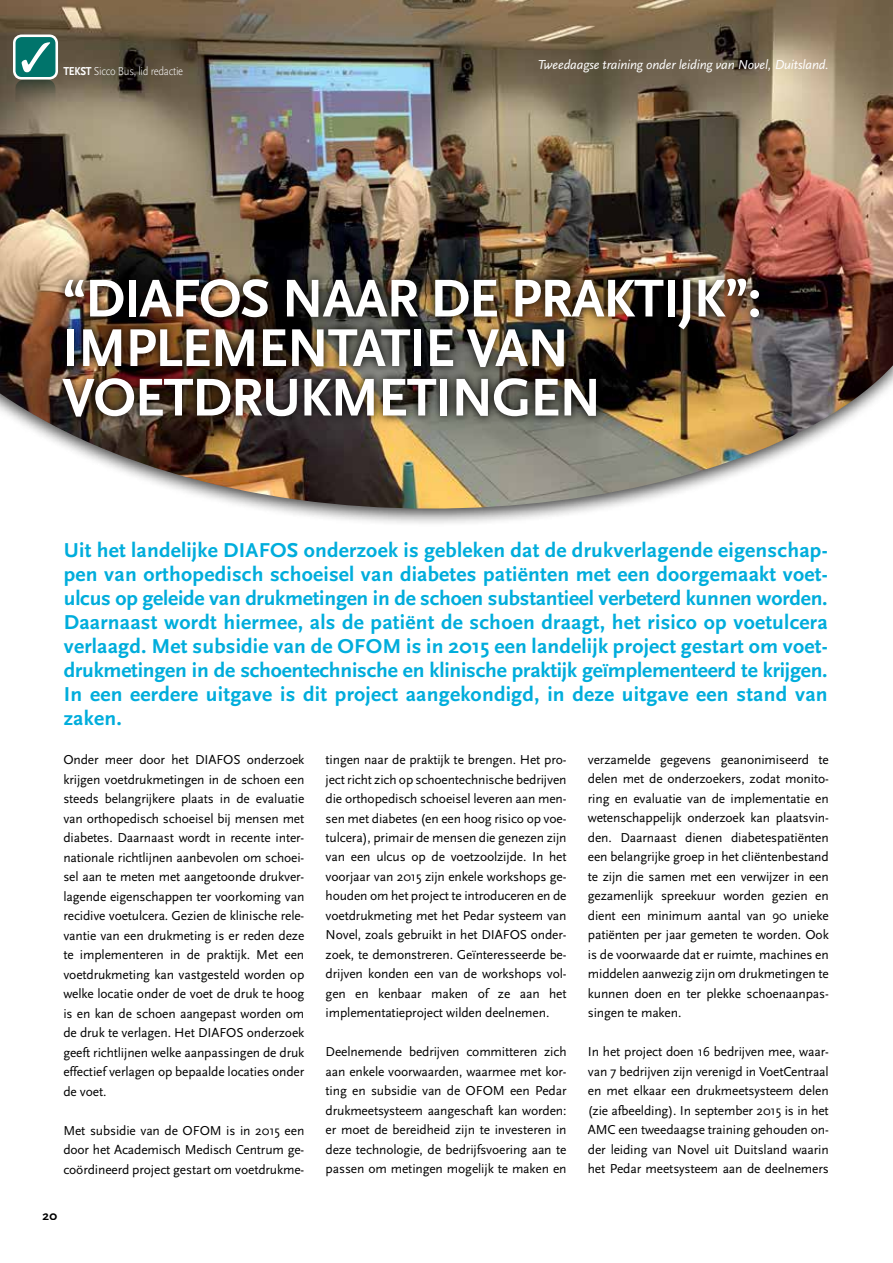
<style>
.page{position:relative;width:893px;height:1263px;background:#fff}
.page>*{position:absolute;margin:0;border:0;box-sizing:border-box;transform-origin:0 0}
.t1{font:700 55.5px/49.5px "AD Scala Sans";letter-spacing:-.02em;color:#fff}
.t2{font:700 21px/24px "AD Scala Sans";letter-spacing:.01em;color:#00addc;text-align:justify}
.t3{font:13.5px/19.5px "AD Scala Sans Romein";letter-spacing:-.01em;color:#000;text-align:justify}
.t4{font:italic 13.5px "AD Scala Sans";letter-spacing:-.01em;color:#fff}
.t5{font:700 13.5px "AD Scala Sans";color:#000}
.t6{font:300 12px "Scala Sans";letter-spacing:-.025em;color:#fff;scale:.9 1}
.s1{font-family:"AD Scala Sans";font-weight:700}
</style>
<div class="page">
<img style="left:0;top:0;width:893px;height:524px">
<svg style="left:16px;top:80px;width:39px;height:39px"></svg>
<div style="left:14px;top:36px;width:43px;height:42px;background:#00746b;border-radius:7px"></div>
<div style="left:13px;top:35px;width:45px;height:45px;border:3px solid #fff;border-radius:7px"></div>
<svg style="left:22px;top:42px;width:28px;height:30px"></svg>
<img style="left:54px;top:270px;width:713px;height:155px">
<p class="t6" style="left:63px;top:64px;width:135px"><span class="s1">TEKST</span> Sicco Bus, lid redactie</p>
<p class="t4" style="left:538px;top:57px;width:292px">Tweedaagse training onder leiding van Novel, Duitsland.</p>
<h1 class="t1" style="left:62px;top:275px;width:701px">“DIAFOS NAAR DE PRAKTIJK”:<br>IMPLEMENTATIE VAN<br>VOETDRUKMETINGEN</h1>
<p class="t2" style="left:64px;top:538px;width:765px">Uit het landelijke DIAFOS onderzoek is gebleken dat de drukverlagende eigenschap&shy;pen van orthopedisch schoeisel van diabetes patiënten met een doorgemaakt voet&shy;ulcus op geleide van drukmetingen in de schoen substantieel verbeterd kunnen worden.<br>Daarnaast wordt hiermee, als de patiënt de schoen draagt, het risico op voetulcera verlaagd. Met subsidie van de OFOM is in 2015 een landelijk project gestart om voet&shy;drukmetingen in de schoentechnische en klinische praktijk geïmplementeerd te krijgen.<br>In een eerdere uitgave is dit project aangekondigd, in deze uitgave een stand van zaken.</p>
<p class="t3" style="left:63px;top:750px;width:242px">Onder meer door het DIAFOS onderzoek krijgen voetdrukmetingen in de schoen een steeds belangrijkere plaats in de evaluatie van orthopedisch schoeisel bij mensen met diabetes. Daarnaast wordt in recente inter&shy;nationale richtlijnen aanbevolen om schoei&shy;sel aan te meten met aangetoonde drukver&shy;lagende eigenschappen ter voorkoming van recidive voetulcera. Gezien de klinische rele&shy;vantie van een drukmeting is er reden deze te implementeren in de praktijk. Met een voetdrukmeting kan vastgesteld worden op welke locatie onder de voet de druk te hoog is en kan de schoen aangepast worden om de druk te verlagen. Het DIAFOS onderzoek geeft richtlijnen welke aanpassingen de druk effectief verlagen op bepaalde locaties onder de voet.</p>
<p class="t3" style="left:63px;top:1121px;width:242px">Met subsidie van de OFOM is in 2015 een door het Academisch Medisch Centrum ge&shy;coördineerd project gestart om voetdrukme-</p>
<p class="t5" style="left:43px;top:1208px;width:16px">20</p>
<p class="t3" style="left:326px;top:750px;width:242px">tingen naar de praktijk te brengen. Het pro&shy;ject richt zich op schoentechnische bedrijven die orthopedisch schoeisel leveren aan men&shy;sen met diabetes (en een hoog risico op voe&shy;tulcera), primair de mensen die genezen zijn van een ulcus op de voetzoolzijde. In het voorjaar van 2015 zijn enkele workshops ge&shy;houden om het project te introduceren en de voetdrukmeting met het Pedar systeem van Novel, zoals gebruikt in het DIAFOS onder&shy;zoek, te demonstreren. Geïnteresseerde be&shy;drijven konden een van de workshops vol&shy;gen en kenbaar maken of ze aan het implementatieproject wilden deelnemen.</p>
<p class="t3" style="left:326px;top:1042px;width:242px">Deelnemende bedrijven committeren zich aan enkele voorwaarden, waarmee met kor&shy;ting en subsidie van de OFOM een Pedar drukmeetsysteem aangeschaft kan worden: er moet de bereidheid zijn te investeren in deze technologie, de bedrijfsvoering aan te passen om metingen mogelijk te maken en</p>
<p class="t3" style="left:588px;top:750px;width:242px">verzamelde gegevens geanonimiseerd te delen met de onderzoekers, zodat monito&shy;ring en evaluatie van de implementatie en wetenschappelijk onderzoek kan plaatsvin&shy;den. Daarnaast dienen diabetespatiënten een belangrijke groep in het cliëntenbestand te zijn die samen met een verwijzer in een gezamenlijk spreekuur worden gezien en dient een minimum aantal van 90 unieke patiënten per jaar gemeten te worden. Ook is de voorwaarde dat er ruimte, machines en middelen aanwezig zijn om drukmetingen te kunnen doen en ter plekke schoenaanpas&shy;singen te maken.</p>
<p class="t3" style="left:588px;top:1042px;width:242px">In het project doen 16 bedrijven mee, waar&shy;van 7 bedrijven zijn verenigd in VoetCentraal en met elkaar een drukmeetsysteem delen (zie afbeelding). In september 2015 is in het AMC een tweedaagse training gehouden on&shy;der leiding van Novel uit Duitsland waarin het Pedar meetsysteem aan de deelnemers</p>
</div>
